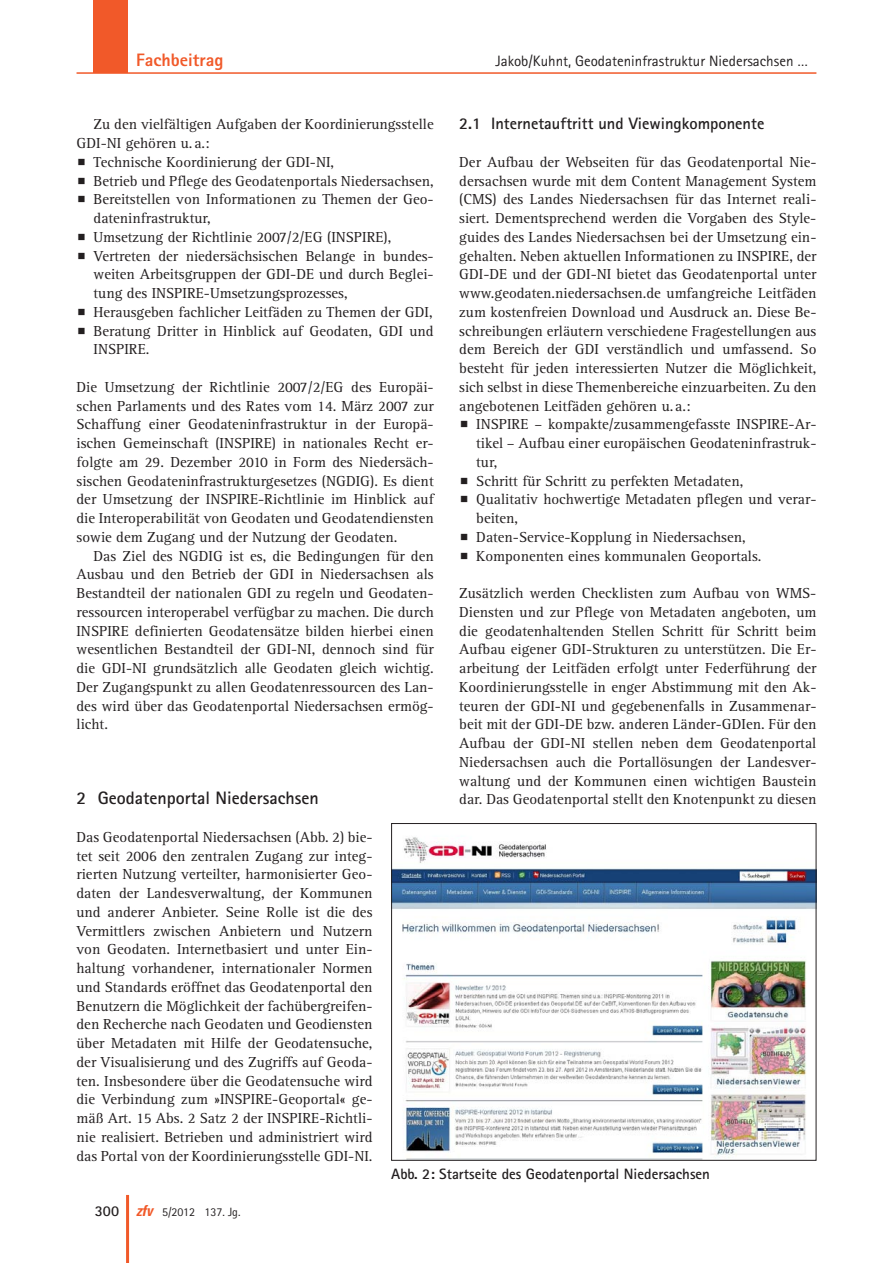
<style>
.page{position:relative;width:893px;height:1263px;background:#fff}
.page>*{position:absolute;margin:0;border:0;box-sizing:border-box;transform-origin:0 0}
._11_titel_1{font:700 18px "Rotis Sans Serif";color:#231f20}
.t1{font:800 18px "Rotis Sans Serif";color:#f15929}
._12_titel_2{font:700 16.5px "Rotis Sans Serif";color:#231f20}
._01_normal_oEZ_AA{font:15px/18.8px "Rotis Serif";color:#231f20;text-align:justify}
._02_normal_bp{font:15px/18.8px "Rotis Serif";color:#231f20}
._01_normal{font:15px/18.8px "Rotis Serif";color:#231f20}
._91_kolumne{font:15px "Rotis Sans Serif";color:#231f20}
._05_abb{font:700 15px "Rotis Sans Serif";color:#231f20}
._92_fusszeile{font:12px "Rotis Sans Serif";color:#231f20}
.s1{font-weight:700;font-size:15px}
.s2{font-family:"Univers";font-weight:700;font-style:italic;font-stretch:condensed;font-size:15px;color:#f15929}
</style>
<div class="page">
<div style="left:94px;top:0;width:34px;height:72px;background:#f15929"></div>
<hr style="left:77px;top:72px;width:739px;height:2px;background:#f15929">
<hr style="left:126px;top:1195px;width:3px;height:68px;background:#f15929">
<img style="left:393px;top:837px;width:421px;height:322px">
<div style="left:391px;top:823px;width:425px;height:338px;border:1px solid #231f20"></div>
<p class="t1" style="left:136px;top:48px;width:89px">Fachbeitrag</p>
<p class="_91_kolumne" style="left:495px;top:52px;width:314px">Jakob/Kuhnt, Geodateninfrastruktur Niedersachsen …</p>
<p class="_01_normal" style="left:77px;top:115px;width:359px;text-indent:17px">Zu den vielfältigen Aufgaben der Koordinierungsstelle<br>GDI‑NI gehören u. a.:</p>
<p class="_02_normal_bp" style="left:94px;top:153px;width:242px">Technische Koordinierung der GDI‑NI,</p>
<p class="_02_normal_bp" style="left:94px;top:172px;width:342px">Betrieb und Pflege des Geodatenportals Niedersachsen,</p>
<p class="_02_normal_bp" style="left:94px;top:190px;width:342px">Bereitstellen von Informationen zu Themen der Geo&shy;dateninfrastruktur,</p>
<p class="_02_normal_bp" style="left:94px;top:228px;width:299px">Umsetzung der Richtlinie 2007/2/EG (INSPIRE),</p>
<p class="_02_normal_bp" style="left:94px;top:247px;width:342px;text-align:justify">Vertreten der niedersächsischen Belange in bundes&shy;weiten Arbeitsgruppen der GDI‑DE und durch Beglei&shy;tung des INSPIRE-Umsetzungsprozesses,</p>
<p class="_02_normal_bp" style="left:94px;top:303px;width:341px">Herausgeben fachlicher Leitfäden zu Themen der GDI,</p>
<p class="_02_normal_bp" style="left:94px;top:322px;width:342px">Beratung Dritter in Hinblick auf Geodaten, GDI und<br>INSPIRE.</p>
<p class="_01_normal_oEZ_AA" style="left:77px;top:378px;width:359px">Die Umsetzung der Richtlinie 2007/2/EG des Europäi&shy;schen Parlaments und des Rates vom 14. März 2007 zur Schaffung einer Geodateninfrastruktur in der Europä&shy;ischen Gemeinschaft (INSPIRE) in nationales Recht er&shy;folgte am 29. Dezember 2010 in Form des Niedersäch&shy;sischen Geodateninfrastrukturgesetzes (NGDIG). Es dient der Umsetzung der INSPIRE-Richtlinie im Hinblick auf die Interoperabilität von Geodaten und Geodatendiensten sowie dem Zugang und der Nutzung der Geodaten.</p>
<p class="_01_normal" style="left:77px;top:547px;width:359px;text-align:justify;text-indent:17px">Das Ziel des NGDIG ist es, die Bedingungen für den Ausbau und den Betrieb der GDI in Niedersachsen als Bestandteil der nationalen GDI zu regeln und Geodaten&shy;ressourcen interoperabel verfügbar zu machen. Die durch INSPIRE definierten Geodatensätze bilden hierbei einen wesentlichen Bestandteil der GDI‑NI, dennoch sind für die GDI‑NI grundsätzlich alle Geodaten gleich wichtig.<br>Der Zugangspunkt zu allen Geodatenressourcen des Lan&shy;des wird über das Geodatenportal Niedersachsen ermög&shy;licht.</p>
<p class="_11_titel_1" style="left:77px;top:787px;width:244px">2 Geodatenportal Niedersachsen</p>
<p class="_01_normal_oEZ_AA" style="left:77px;top:828px;width:297px">Das Geodatenportal Niedersachsen (Abb. 2) bie&shy;tet seit 2006 den zentralen Zugang zur integ&shy;rierten Nutzung verteilter, harmonisierter Geo&shy;daten der Landesverwaltung, der Kommunen und anderer Anbieter. Seine Rolle ist die des Vermittlers zwischen Anbietern und Nutzern von Geodaten. Internetbasiert und unter Ein&shy;haltung vorhandener, internationaler Normen und Standards eröffnet das Geodatenportal den Benutzern die Möglichkeit der fachübergreifen&shy;den Recherche nach Geodaten und Geodiensten über Metadaten mit Hilfe der Geodatensuche, der Visualisierung und des Zugriffs auf Geoda&shy;ten. Insbesondere über die Geodatensuche wird die Verbindung zum »INSPIRE-Geoportal« ge&shy;mäß Art. 15 Abs. 2 Satz 2 der INSPIRE-Richtli&shy;nie realisiert. Betrieben und administriert wird das Portal von der Koordinierungsstelle GDI‑NI.</p>
<p class="_12_titel_2" style="left:459px;top:113px;width:307px">2.1 Internetauftritt und Viewingkomponente</p>
<p class="_01_normal_oEZ_AA" style="left:459px;top:153px;width:359px">Der Aufbau der Webseiten für das Geodatenportal Nie&shy;dersachsen wurde mit dem Content Management System (CMS) des Landes Niedersachsen für das Internet reali&shy;siert. Dementsprechend werden die Vorgaben des Style&shy;guides des Landes Niedersachsen bei der Umsetzung ein&shy;gehalten. Neben aktuellen Informationen zu INSPIRE, der GDI‑DE und der GDI‑NI bietet das Geodatenportal unter www.geodaten.niedersachsen.de umfangreiche Leitfäden zum kostenfreien Download und Ausdruck an. Diese Be&shy;schreibungen erläutern verschiedene Fragestellungen aus dem Bereich der GDI verständlich und umfassend. So besteht für jeden interessierten Nutzer die Möglichkeit, sich selbst in diese Themenbereiche einzuarbeiten. Zu den angebotenen Leitfäden gehören u. a.:</p>
<p class="_02_normal_bp" style="left:476px;top:415px;width:342px;text-align:justify">INSPIRE – kompakte/zusammengefasste INSPIRE-Ar&shy;tikel – Aufbau einer europäischen Geodateninfrastruk&shy;tur,</p>
<p class="_02_normal_bp" style="left:476px;top:472px;width:268px">Schritt für Schritt zu perfekten Metadaten,</p>
<p class="_02_normal_bp" style="left:476px;top:490px;width:342px">Qualitativ hochwertige Metadaten pflegen und verar&shy;beiten,</p>
<p class="_02_normal_bp" style="left:476px;top:528px;width:271px">Daten-Service-Kopplung in Niedersachsen,</p>
<p class="_02_normal_bp" style="left:476px;top:547px;width:287px">Komponenten eines kommunalen Geoportals.</p>
<p class="_01_normal_oEZ_AA" style="left:459px;top:584px;width:359px">Zusätzlich werden Checklisten zum Aufbau von WMS-Diensten und zur Pflege von Metadaten angeboten, um die geodatenhaltenden Stellen Schritt für Schritt beim Aufbau eigener GDI-Strukturen zu unterstützen. Die Er&shy;arbeitung der Leitfäden erfolgt unter Federführung der Koordinierungsstelle in enger Abstimmung mit den Ak&shy;teuren der GDI‑NI und gegebenenfalls in Zusammenar&shy;beit mit der GDI‑DE bzw. anderen Länder-GDIen. Für den Aufbau der GDI‑NI stellen neben dem Geodatenportal Niedersachsen auch die Portallösungen der Landesver&shy;waltung und der Kommunen einen wichtigen Baustein dar. Das Geodatenportal stellt den Knotenpunkt zu diesen</p>
<p class="_92_fusszeile" style="left:95px;top:1205px;width:147px"><span class="s1">300</span> <span class="s2">zfv</span> 5/2012 137. Jg.</p>
<p class="_05_abb" style="left:391px;top:1165px;width:320px">Abb. 2: Startseite des Geodatenportal Niedersachsen</p>
</div>
